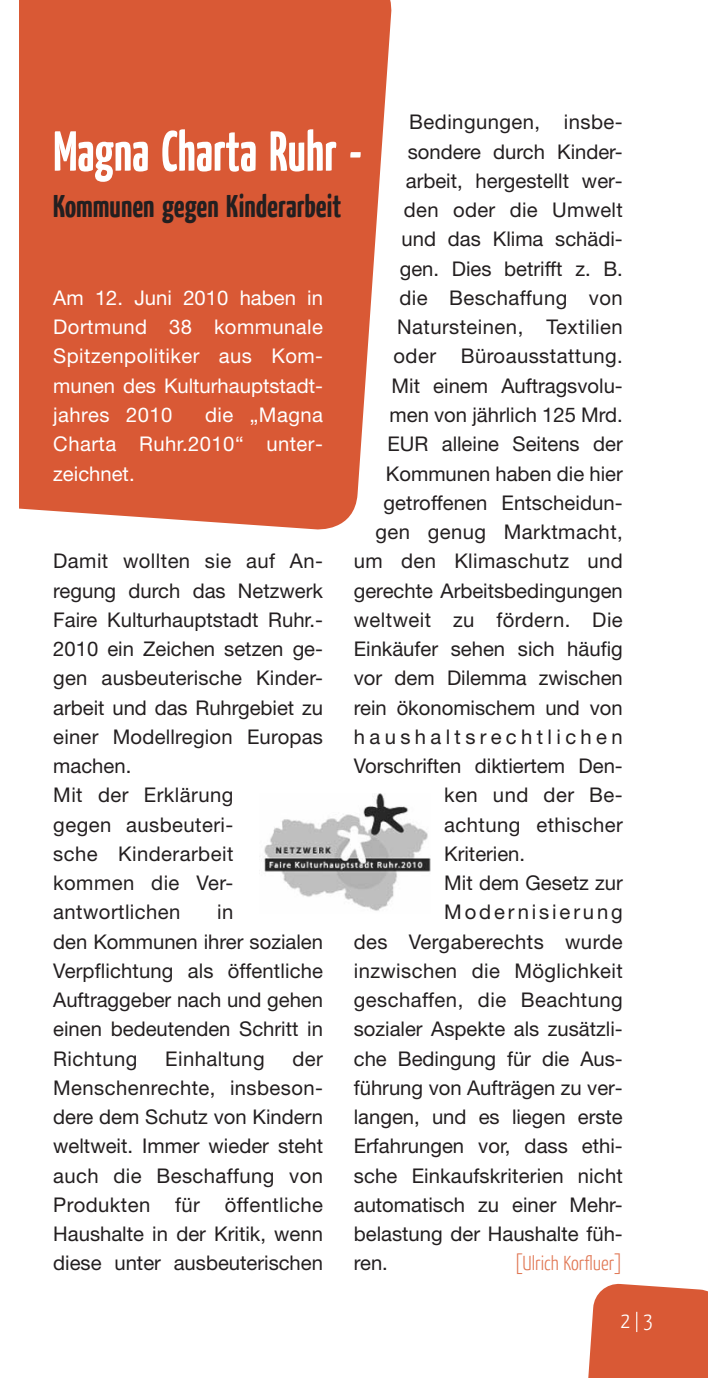
<style>
.page{position:relative;width:708px;height:1378px;background:#fff}
.page>*{position:absolute;margin:0;border:0;box-sizing:border-box;transform-origin:0 0}
.t1{font:700 56.25px "Yanone Kaffeesatz";color:#fff;scale:.9 1}
.t2{font:700 31.5px "Yanone Kaffeesatz";color:#231f20}
.t3{font:300 22.5px "Yanone Kaffeesatz";color:#fff}
.t4{font:20.25px/29.2px "Helvetica Neue";color:#231f20}
.t5{font:20.25px "Helvetica Neue";letter-spacing:.02em;color:#231f20}
.t6{font:20.25px/29.2px "Helvetica Neue";letter-spacing:.02em;color:#fff;text-align:justify}
.t7{font:20.25px "Helvetica Neue";letter-spacing:.215em;color:#231f20}
.t8{font:300 20.25px "Yanone Kaffeesatz";color:#e17855}
.t9{font:20.25px "Helvetica Neue";letter-spacing:.14em;color:#231f20}
</style>
<div class="page">
<div style="left:19px;top:0;width:373px;height:530px;background:#d95935"></div>
<svg style="left:588px;top:1283px;width:120px;height:95px;background:#dc6645"></svg>
<img style="left:264px;top:793px;width:167px;height:118px">
<p class="t5" style="left:409px;top:115px;width:215px">Bedingungen, insbe-</p>
<p class="t4" style="left:408px;top:139px;width:216px">sondere durch Kinder-</p>
<p class="t4" style="left:406px;top:168px;width:219px">arbeit, hergestellt wer-</p>
<p class="t4" style="left:404px;top:197px;width:220px">den oder die Umwelt</p>
<p class="t4" style="left:402px;top:227px;width:223px">und das Klima schädi-</p>
<p class="t4" style="left:400px;top:256px;width:225px">gen. Dies betrifft z. B.</p>
<p class="t5" style="left:399px;top:290px;width:225px">die Beschaffung von</p>
<p class="t5" style="left:397px;top:320px;width:227px">Natursteinen, Textilien</p>
<p class="t5" style="left:394px;top:349px;width:231px">oder Büroausstattung.</p>
<p class="t4" style="left:392px;top:373px;width:233px">Mit einem Auftragsvolu-</p>
<p class="t4" style="left:390px;top:402px;width:235px">men von jährlich 125 Mrd.</p>
<p class="t4" style="left:387px;top:431px;width:237px">EUR alleine Seitens der</p>
<p class="t4" style="left:386px;top:461px;width:238px">Kommunen haben die hier</p>
<p class="t4" style="left:384px;top:490px;width:241px">getroffenen Entscheidun-</p>
<p class="t5" style="left:375px;top:524px;width:249px">gen genug Marktmacht,</p>
<p class="t5" style="left:354px;top:554px;width:271px">um den Klimaschutz und</p>
<p class="t4" style="left:354px;top:578px;width:271px">gerechte Arbeitsbedingungen</p>
<p class="t5" style="left:354px;top:612px;width:271px">weltweit zu fördern. Die</p>
<p class="t4" style="left:354px;top:636px;width:271px">Einkäufer sehen sich häufig</p>
<p class="t4" style="left:354px;top:665px;width:271px">vor dem Dilemma zwischen</p>
<p class="t4" style="left:354px;top:695px;width:271px">rein ökonomischem und von</p>
<p class="t7" style="left:354px;top:729px;width:271px">haushaltsrechtlichen</p>
<p class="t4" style="left:354px;top:753px;width:271px">Vorschriften diktiertem Den-</p>
<p class="t5" style="left:444px;top:788px;width:180px">ken und der Be-</p>
<p class="t5" style="left:444px;top:817px;width:180px">achtung ethischer</p>
<p class="t4" style="left:444px;top:841px;width:82px">Kriterien.</p>
<p class="t4" style="left:444px;top:870px;width:180px">Mit dem Gesetz zur</p>
<p class="t9" style="left:444px;top:905px;width:180px">Modernisierung</p>
<p class="t5" style="left:354px;top:934px;width:271px">des Vergaberechts wurde</p>
<p class="t5" style="left:354px;top:963px;width:271px">inzwischen die Möglichkeit</p>
<p class="t5" style="left:354px;top:992px;width:271px">geschaffen, die Beachtung</p>
<p class="t4" style="left:354px;top:1016px;width:271px">sozialer Aspekte als zusätzli-</p>
<p class="t4" style="left:354px;top:1046px;width:271px">che Bedingung für die Aus-</p>
<p class="t4" style="left:354px;top:1075px;width:271px">führung von Aufträgen zu ver-</p>
<p class="t4" style="left:354px;top:1104px;width:271px">langen, und es liegen erste</p>
<p class="t4" style="left:354px;top:1133px;width:271px">Erfahrungen vor, dass ethi-</p>
<p class="t4" style="left:354px;top:1163px;width:270px">sche Einkaufskriterien nicht</p>
<p class="t4" style="left:354px;top:1192px;width:271px">automatisch zu einer Mehr-</p>
<p class="t4" style="left:354px;top:1221px;width:271px">belastung der Haushalte füh-</p>
<p class="t4" style="left:354px;top:1250px;width:36px">ren.</p>
<p class="t8" style="left:514px;top:1255px;width:110px">[Ulrich Korfluer]</p>
<h1 class="t1" style="left:53px;top:129px;width:345px">Magna Charta Ruhr -</h1>
<h2 class="t2" style="left:53px;top:194px;width:290px">Kommunen gegen Kinderarbeit</h2>
<p class="t6" style="left:53px;top:285px;width:271px">Am 12. Juni 2010 haben in Dortmund 38 kommunale Spitzenpolitiker aus Kom&shy;munen des Kulturhauptstadt&shy;jahres 2010</p>
<p class="t6" style="left:53px;top:402px;width:271px;text-indent:152px">die „Magna Charta Ruhr.2010“ unter&shy;zeichnet.</p>
<p class="t4" style="left:53px;top:548px;width:271px">Damit wollten sie auf An&shy;regung durch das Netzwerk<br>Faire Kulturhauptstadt Ruhr.-<br>2010 ein Zeichen setzen ge&shy;gen ausbeuterische Kinder&shy;arbeit und das Ruhrgebiet zu einer Modellregion Europas machen.<br>Mit der Erklärung<br>gegen ausbeuteri-<br>sche Kinderarbeit<br>kommen die Ver&shy;antwortlichen</p>
<p class="t4" style="left:53px;top:899px;width:271px;text-indent:164px">in<br>den Kommunen ihrer sozialen<br>Verpflichtung als öffentliche<br>Auftraggeber nach und gehen einen bedeutenden Schritt in<br>Richtung</p>
<p class="t4" style="left:53px;top:1046px;width:271px;text-align:justify;text-indent:239px">der Menschenrechte, insbeson&shy;dere dem Schutz von Kindern weltweit. Immer wieder steht auch die Beschaffung von Produkten für öffentliche Haushalte in der Kritik, wenn diese unter ausbeuterischen</p>
<p class="t5" style="left:165px;top:1051px;width:101px">Einhaltung</p>
<p class="t3" style="left:620px;top:1311px;width:34px">2 3</p>
</div>
